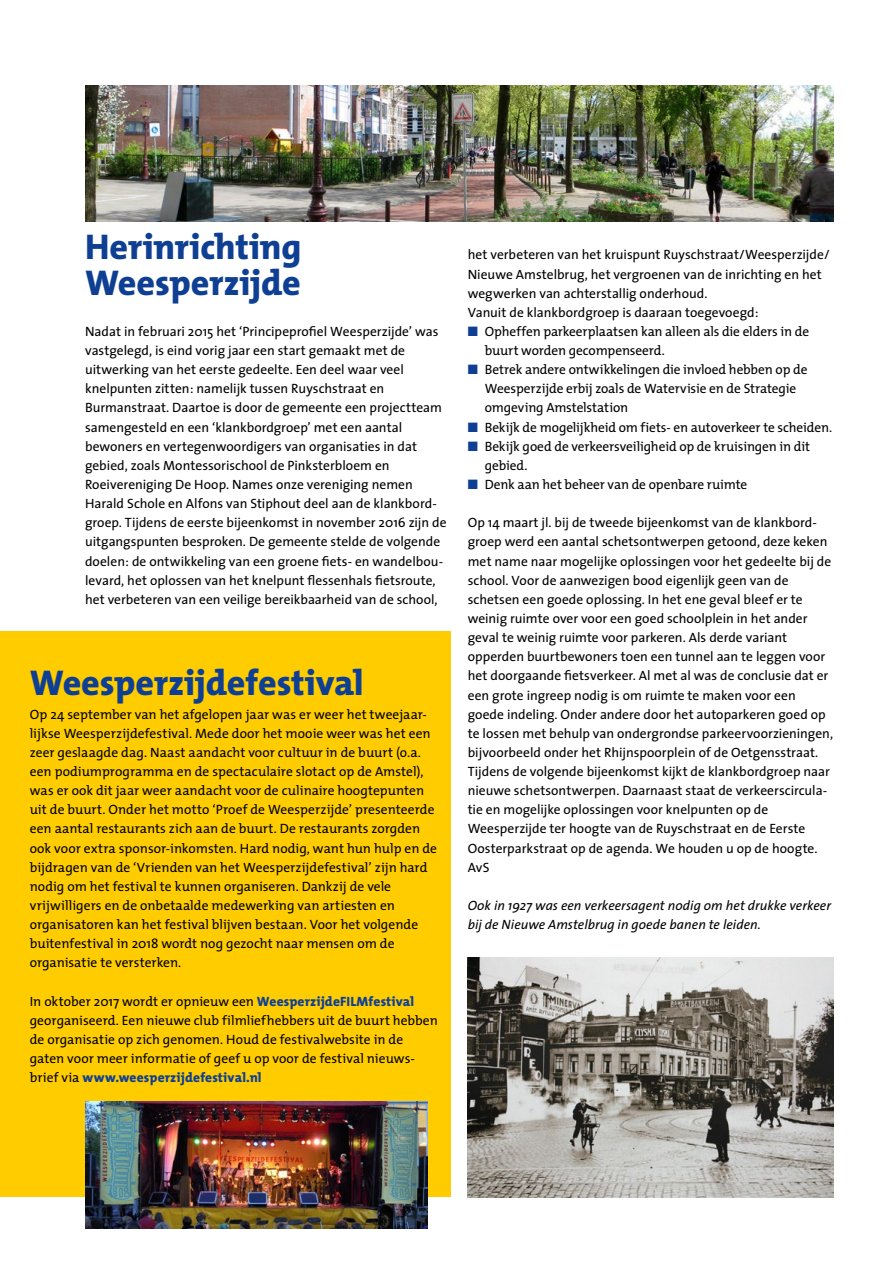
<style>
.page{position:relative;width:893px;height:1263px;background:#fff}
.page>*{position:absolute;margin:0;border:0;box-sizing:border-box;transform-origin:0 0}
.t1{font:800 36px/36px "The Mix";letter-spacing:-.005em;color:#0f3f93}
.t2{font:13.5px/19.2px "The Sans";color:#000}
.t3{font:13.5px/19.2px "The Mix";color:#000}
.t4{font:italic 13.5px/19.2px "The Sans";color:#000}
.s1{font-weight:800;color:#0f3f93}
.s2{color:#0f3f93}
</style>
<div class="page">
<div style="left:0;top:631px;width:451px;height:566px;background:#fc0"></div>
<img style="left:85px;top:85px;width:748px;height:136px">
<img style="left:468px;top:958px;width:365px;height:239px">
<img style="left:85px;top:1101px;width:342px;height:128px">
<h1 class="t1" style="left:85px;top:228px;width:218px">Herinrichting<br>Weesperzijde</h1>
<p class="t2" style="left:85px;top:321px;width:363px">Nadat in februari 2015 het ‘Principeprofiel Weesperzijde’ was vastgelegd, is eind vorig jaar een start gemaakt met de uitwerking van het eerste gedeelte. Een deel waar veel knelpunten zitten: namelijk tussen Ruyschstraat en Burmanstraat. Daartoe is door de gemeente een projectteam samengesteld en een ‘klankbordgroep’ met een aantal bewoners en vertegenwoordigers van organisaties in dat gebied, zoals Montessorischool de Pinksterbloem en Roeivereniging De Hoop. Names onze vereniging nemen Harald Schole en Alfons van Stiphout deel aan de klankbord&shy;groep. Tijdens de eerste bijeenkomst in november 2016 zijn de uitgangspunten besproken. De gemeente stelde de volgende doelen: de ontwikkeling van een groene fiets- en wandelbou&shy;levard, het oplossen van het knelpunt flessenhals fietsroute, het verbeteren van een veilige bereikbaarheid van de school,</p>
<h1 class="t1" style="left:30px;top:664px;width:336px">Weesperzijdefestival</h1>
<p class="t3" style="left:30px;top:704px;width:409px">Op 24 september van het afgelopen jaar was er weer het tweejaar&shy;lijkse Weesperzijdefestival. Mede door het mooie weer was het een zeer geslaagde dag. Naast aandacht voor cultuur in de buurt (o.a. een podiumprogramma en de spectaculaire slotact op de Amstel), was er ook dit jaar weer aandacht voor de culinaire hoogtepunten uit de buurt. Onder het motto ‘Proef de Weesperzijde’ presenteerde een aantal restaurants zich aan de buurt. De restaurants zorgden ook voor extra sponsor-inkomsten. Hard nodig, want hun hulp en de bijdragen van de ‘Vrienden van het Weesperzijdefestival’ zijn hard nodig om het festival te kunnen organiseren. Dankzij de vele vrijwilligers en de onbetaalde medewerking van artiesten en organisatoren kan het festival blijven bestaan. Voor het volgende buitenfestival in 2018 wordt nog gezocht naar mensen om de organisatie te versterken.</p>
<p class="t3" style="left:30px;top:991px;width:410px">In oktober 2017 wordt er opnieuw een <span class="s1">WeesperzijdeFILMfestival </span>georganiseerd. Een nieuwe club filmliefhebbers uit de buurt hebben de organisatie op zich genomen. Houd de festivalwebsite in de gaten voor meer informatie of geef u op voor de festival nieuws&shy;brief via <span class="s1">www.weesperzijdefestival.nl</span></p>
<p class="t2" style="left:468px;top:245px;width:364px">het verbeteren van het kruispunt Ruyschstraat/Weesperzijde/ Nieuwe Amstelbrug, het vergroenen van de inrichting en het wegwerken van achterstallig onderhoud.<br>Vanuit de klankbordgroep is daaraan toegevoegd:</p>
<p class="t3" style="left:485px;top:321px;width:326px;text-indent:-17px"><span class="s2">■</span> Opheffen parkeerplaatsen kan alleen als die elders in de buurt worden gecompenseerd.</p>
<p class="t3" style="left:485px;top:360px;width:324px;text-indent:-17px"><span class="s2">■</span> Betrek andere ontwikkelingen die invloed hebben op de<br>Weesperzijde erbij zoals de Watervisie en de Strategie omgeving Amstelstation</p>
<p class="t3" style="left:468px;top:417px;width:366px"><span class="s2">■</span> Bekijk de mogelijkheid om fiets- en autoverkeer te scheiden.</p>
<p class="t3" style="left:485px;top:436px;width:327px;text-indent:-17px"><span class="s2">■</span> Bekijk goed de verkeersveiligheid op de kruisingen in dit gebied.</p>
<p class="t3" style="left:468px;top:474px;width:281px"><span class="s2">■</span> Denk aan het beheer van de openbare ruimte</p>
<p class="t2" style="left:468px;top:513px;width:367px">Op 14 maart jl. bij de tweede bijeenkomst van de klankbord&shy;groep werd een aantal schetsontwerpen getoond, deze keken met name naar mogelijke oplossingen voor het gedeelte bij de school. Voor de aanwezigen bood eigenlijk geen van de schetsen een goede oplossing. In het ene geval bleef er te weinig ruimte over voor een goed schoolplein in het ander geval te weinig ruimte voor parkeren. Als derde variant opperden buurtbewoners toen een tunnel aan te leggen voor het doorgaande fietsverkeer. Al met al was de conclusie dat er een grote ingreep nodig is om ruimte te maken voor een goede indeling. Onder andere door het autoparkeren goed op te lossen met behulp van ondergrondse parkeervoorzieningen, bijvoorbeeld onder het Rhijnspoorplein of de Oetgensstraat.<br>Tijdens de volgende bijeenkomst kijkt de klankbordgroep naar nieuwe schetsontwerpen. Daarnaast staat de verkeerscircula&shy;tie en mogelijke oplossingen voor knelpunten op de Weesperzijde ter hoogte van de Ruyschstraat en de Eerste Oosterparkstraat op de agenda. We houden u op de hoogte.<br>AvS</p>
<p class="t4" style="left:468px;top:895px;width:365px">Ook in 1927 was een verkeersagent nodig om het drukke verkeer bij de Nieuwe Amstelbrug in goede banen te leiden.</p>
</div>
